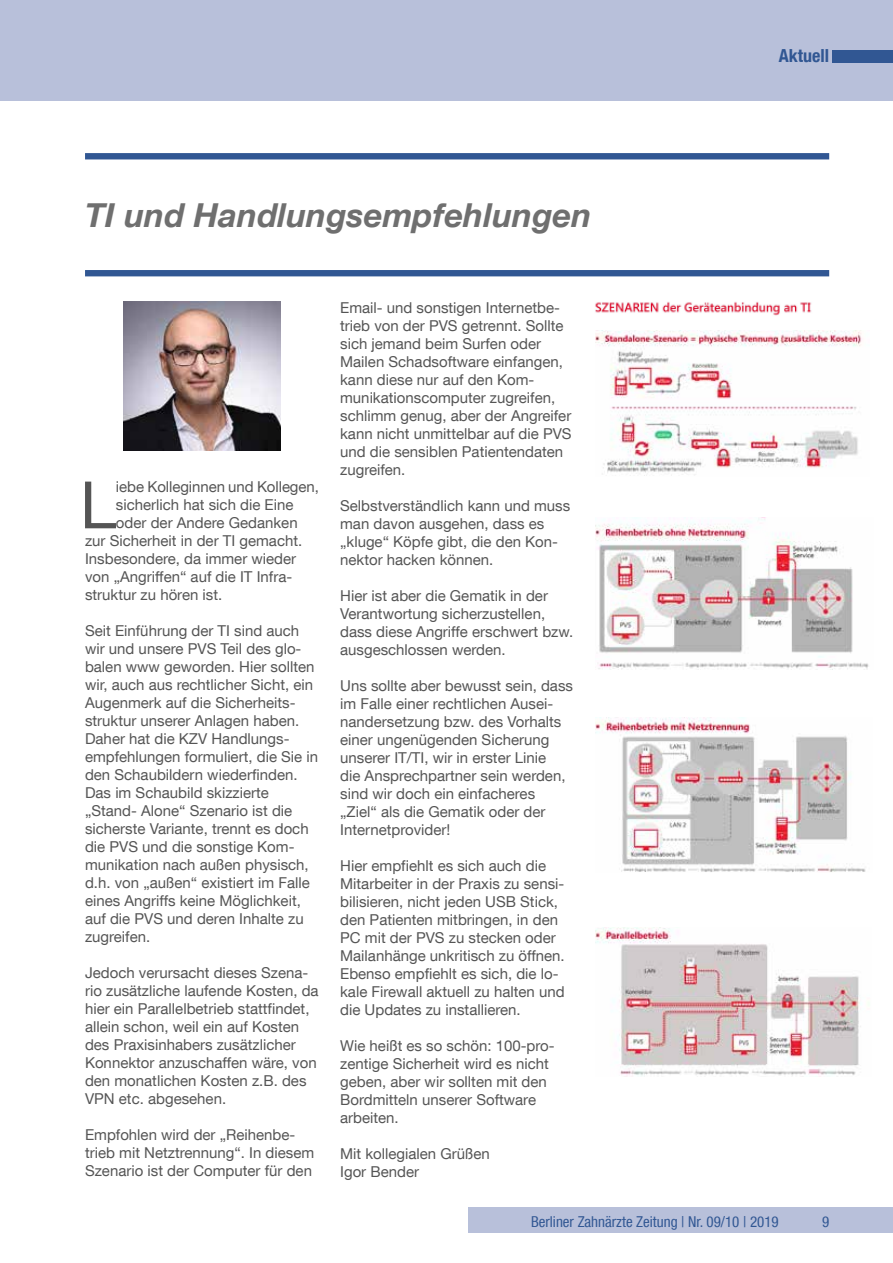
<style>
.page{position:relative;width:893px;height:1263px;background:#fff}
.page>*{position:absolute;margin:0;border:0;box-sizing:border-box;transform-origin:0 0}
.t1{font:65.4px "Helvetica Neue LT Com";color:#555}
.t2{font:italic 700 33px "Helvetica Neue LT Com";color:#6f6f6f}
.t3{font:700 condensed 18px "Helvetica Neue LT Com";color:#315793}
.t4{font:15px/18px "Helvetica Neue LT Com";color:#555}
.t5{font:condensed 15px "Helvetica Neue LT Com";color:#315793}
</style>
<div class="page">
<div style="left:0;top:0;width:893px;height:100px;background:#b8c0da"></div>
<div style="left:468px;top:1208px;width:425px;height:25px;background:#b8c0da"></div>
<div style="left:833px;top:50px;width:60px;height:12px;background:#315793"></div>
<div style="left:85px;top:153px;width:744px;height:6px;background:#315793"></div>
<div style="left:85px;top:270px;width:744px;height:6px;background:#315793"></div>
<img style="left:124px;top:302px;width:156px;height:149px">
<img style="left:595px;top:301px;width:217px;height:15px">
<img style="left:595px;top:517px;width:274px;height:152px">
<img style="left:595px;top:718px;width:271px;height:154px">
<img style="left:595px;top:928px;width:266px;height:149px">
<img style="left:595px;top:331px;width:267px;height:145px">
<h2 class="t2" style="left:85px;top:194px;width:508px">TI und Handlungsempfehlungen</h2>
<h1 class="t1" style="left:80px;top:465px;width:38px">L</h1>
<p class="t4" style="left:116px;top:478px;width:204px">iebe Kolleginnen und Kollegen,</p>
<p class="t4" style="left:116px;top:496px;width:179px">sicherlich hat sich die Eine</p>
<p class="t4" style="left:116px;top:514px;width:183px">oder der Andere Gedanken</p>
<p class="t4" style="left:85px;top:532px;width:219px">zur Sicherheit in der TI gemacht.</p>
<p class="t4" style="left:85px;top:550px;width:213px">Insbesondere, da immer wieder</p>
<p class="t4" style="left:85px;top:568px;width:209px">von „Angriffen“ auf die IT Infra-</p>
<p class="t4" style="left:85px;top:586px;width:139px">struktur zu hören ist.</p>
<p class="t4" style="left:85px;top:622px;width:235px">Seit Einführung der TI sind auch wir und unsere PVS Teil des glo&shy;balen www geworden. Hier sollten wir, auch aus rechtlicher Sicht, ein<br>Augenmerk auf die Sicherheits&shy;struktur unserer Anlagen haben.<br>Daher hat die KZV Handlungs&shy;empfehlungen formuliert, die Sie in den Schaubildern wiederfinden.<br>Das im Schaubild skizzierte „Stand- Alone“ Szenario ist die sicherste Variante, trennt es doch die PVS und die sonstige Kom&shy;munikation nach außen physisch, d.h. von „außen“ existiert im Falle eines Angriffs keine Möglichkeit, auf die PVS und deren Inhalte zu zugreifen.</p>
<p class="t4" style="left:85px;top:964px;width:235px">Jedoch verursacht dieses Szena&shy;rio zusätzliche laufende Kosten, da hier ein Parallelbetrieb stattfindet, allein schon, weil ein auf Kosten des Praxisinhabers zusätzlicher<br>Konnektor anzuschaffen wäre, von den monatlichen Kosten z.B. des<br>VPN etc. abgesehen.</p>
<p class="t4" style="left:85px;top:1126px;width:231px">Empfohlen wird der „Reihenbe&shy;trieb mit Netztrennung“. In diesem<br>Szenario ist der Computer für den</p>
<p class="t4" style="left:340px;top:298px;width:233px">Email- und sonstigen Internetbe&shy;trieb von der PVS getrennt. Sollte sich jemand beim Surfen oder<br>Mailen Schadsoftware einfangen, kann diese nur auf den Kom&shy;munikationscomputer zugreifen, schlimm genug, aber der Angreifer kann nicht unmittelbar auf die PVS und die sensiblen Patientendaten zugreifen.</p>
<p class="t4" style="left:340px;top:496px;width:232px">Selbstverständlich kann und muss man davon ausgehen, dass es „kluge“ Köpfe gibt, die den Kon&shy;nektor hacken können.</p>
<p class="t4" style="left:340px;top:586px;width:235px">Hier ist aber die Gematik in der<br>Verantwortung sicherzustellen, dass diese Angriffe erschwert bzw. ausgeschlossen werden.</p>
<p class="t4" style="left:340px;top:676px;width:234px">Uns sollte aber bewusst sein, dass im Falle einer rechtlichen Ausei&shy;nandersetzung bzw. des Vorhalts einer ungenügenden Sicherung unserer IT/TI, wir in erster Linie<br>die Ansprechpartner sein werden, sind wir doch ein einfacheres „Ziel“ als die Gematik oder der<br>Internetprovider!</p>
<p class="t4" style="left:340px;top:856px;width:226px">Hier empfiehlt es sich auch die<br>Mitarbeiter in der Praxis zu sensi&shy;bilisieren, nicht jeden USB Stick, den Patienten mitbringen, in den<br>PC mit der PVS zu stecken oder<br>Mailanhänge unkritisch zu öffnen.<br>Ebenso empfiehlt es sich, die lo&shy;kale Firewall aktuell zu halten und die Updates zu installieren.</p>
<p class="t4" style="left:340px;top:1036px;width:216px">Wie heißt es so schön: 100-pro&shy;zentige Sicherheit wird es nicht geben, aber wir sollten mit den<br>Bordmitteln unserer Software arbeiten.</p>
<p class="t4" style="left:340px;top:1144px;width:151px">Mit kollegialen Grüßen<br>Igor Bender</p>
<p class="t3" style="left:779px;top:45px;width:52px">Aktuell</p>
<p class="t5" style="left:531px;top:1213px;width:249px">Berliner Zahnärzte Zeitung | Nr. 09/10 | 2019</p>
<p class="t5" style="left:822px;top:1213px;width:9px">9</p>
</div>
